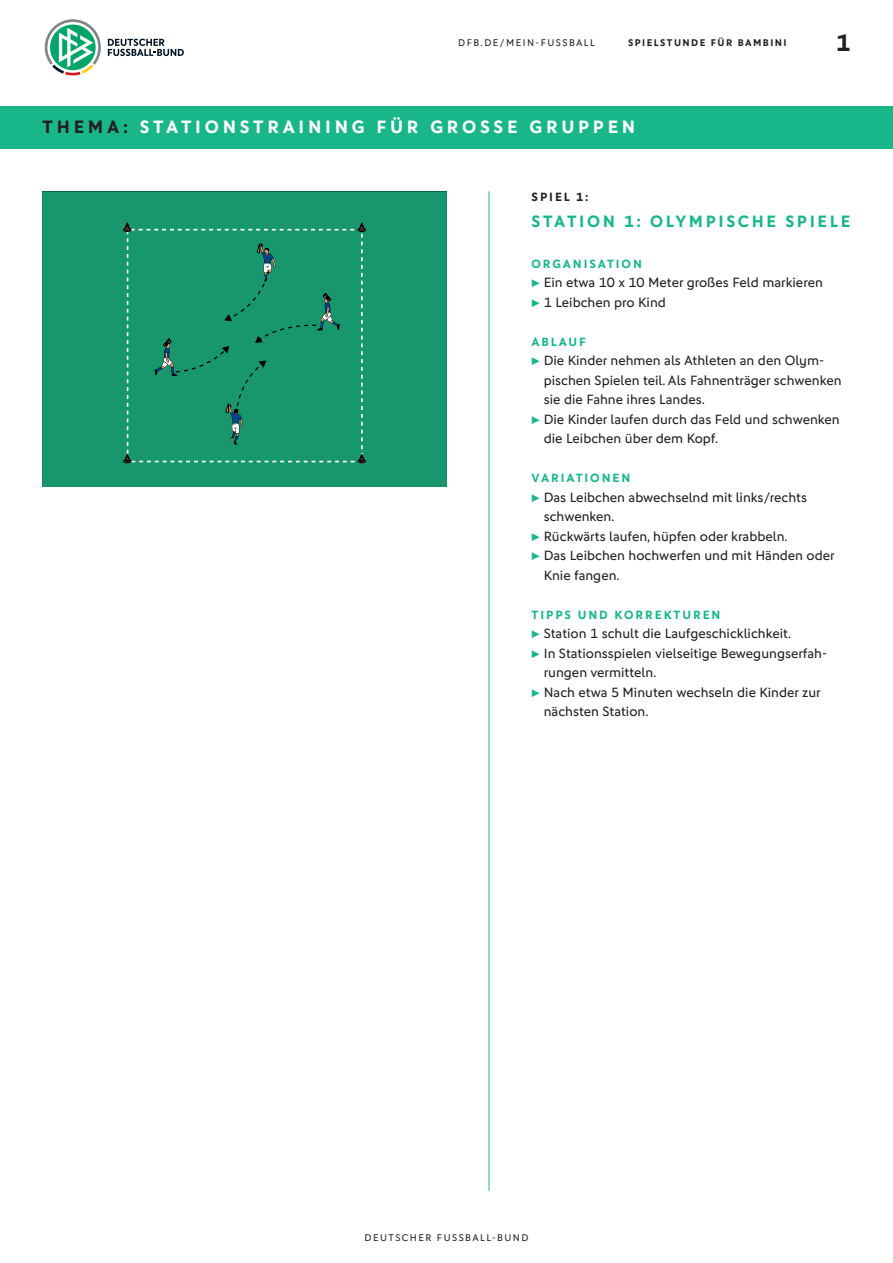
<style>
.page{position:relative;width:893px;height:1263px;background:#fff}
.page>*{position:absolute;margin:0;border:0;box-sizing:border-box;transform-origin:0 0}
.t1{font:700 24px "DFB Sans";color:#231f20}
.t2{font:700 18px "DFB Sans";letter-spacing:.21em;color:#fff}
.t3{font:700 16.5px "DFB Sans";letter-spacing:.16em;color:#19b68a}
.t4{font:13.5px/19.5px "DFB Sans";color:#231f20}
.t5{font:700 12px "DFB Sans";letter-spacing:.16em;color:#19b68a}
.t6{font:700 12px "DFB Sans";letter-spacing:.16em;color:#231f20}
.t7{font:9.75px "DFB Sans";letter-spacing:.15em;color:#231f20}
.t8{font:700 9.75px "DFB Sans";letter-spacing:.15em;color:#231f20}
.s1{color:#231f20}
.s2{font-family:"Mathematical Pi Six";font-size:10.5px;color:#19b68a}
</style>
<div class="page">
<div style="left:0;top:106px;width:893px;height:43px;background:#19b68a"></div>
<div style="left:43px;top:191px;width:403px;height:296px;background:#18976e"></div>
<svg style="left:123px;top:223px;width:8px;height:8px"></svg>
<svg style="left:123px;top:455px;width:8px;height:8px"></svg>
<svg style="left:358px;top:223px;width:8px;height:8px"></svg>
<svg style="left:358px;top:455px;width:8px;height:8px"></svg>
<div style="left:154px;top:243px;width:186px;height:202px;background:#18976e"></div>
<hr style="left:489px;top:191px;width:1px;height:1000px;background:#19b68a">
<svg style="left:108px;top:39px;width:76px;height:17px"></svg>
<svg style="left:45px;top:19px;width:56px;height:56px"></svg>
<p class="t7" style="left:458px;top:39px;width:138px">DFB.DE/MEIN-FUSSBALL</p>
<p class="t8" style="left:628px;top:37px;width:160px">SPIELSTUNDE FÜR BAMBINI</p>
<p class="t1" style="left:836px;top:28px;width:16px">1</p>
<p class="t2" style="left:43px;top:116px;width:594px"><span class="s1">THEMA:</span> STATIONSTRAINING FÜR GROSSE GRUPPEN</p>
<p class="t6" style="left:532px;top:190px;width:58px">SPIEL 1:</p>
<p class="t3" style="left:532px;top:211px;width:320px">STATION 1: OLYMPISCHE SPIELE</p>
<p class="t5" style="left:532px;top:257px;width:112px">ORGANISATION</p>
<p class="t4" style="left:531px;top:274px;width:293px"><span class="s2">-</span> Ein etwa 10 x 10 Meter großes Feld markieren</p>
<p class="t4" style="left:531px;top:294px;width:136px"><span class="s2">-</span> 1 Leibchen pro Kind</p>
<p class="t5" style="left:532px;top:335px;width:56px">ABLAUF</p>
<p class="t4" style="left:544px;top:352px;width:299px;text-indent:-12px"><span class="s2">-</span> Die Kinder nehmen als Athleten an den Olym - pischen Spielen teil. Als Fahnenträger schwenken sie die Fahne ihres Landes.</p>
<p class="t4" style="left:544px;top:411px;width:297px;text-indent:-12px"><span class="s2">-</span> Die Kinder laufen durch das Feld und schwenken die Leibchen über dem Kopf.</p>
<p class="t5" style="left:532px;top:471px;width:100px">VARIATIONEN</p>
<p class="t4" style="left:544px;top:489px;width:265px;text-indent:-12px"><span class="s2">-</span> Das Leibchen abwechselnd mit links/rechts schwenken.</p>
<p class="t4" style="left:531px;top:528px;width:258px"><span class="s2">-</span> Rückwärts laufen, hüpfen oder krabbeln.</p>
<p class="t4" style="left:544px;top:547px;width:293px;text-indent:-12px"><span class="s2">-</span> Das Leibchen hochwerfen und mit Händen oder<br>Knie fangen.</p>
<p class="t5" style="left:532px;top:608px;width:190px">TIPPS UND KORREKTUREN</p>
<p class="t4" style="left:531px;top:625px;width:261px"><span class="s2">-</span> Station 1 schult die Laufgeschicklichkeit.</p>
<p class="t4" style="left:544px;top:645px;width:285px;text-indent:-12px"><span class="s2">-</span> In Stationsspielen vielseitige Bewegungserfah - rungen vermitteln.</p>
<p class="t4" style="left:544px;top:684px;width:279px;text-indent:-12px"><span class="s2">-</span> Nach etwa 5 Minuten wechseln die Kinder zur nächsten Station.</p>
<p class="t7" style="left:365px;top:1234px;width:165px">DEUTSCHER FUSSBALL-BUND</p>
</div>
